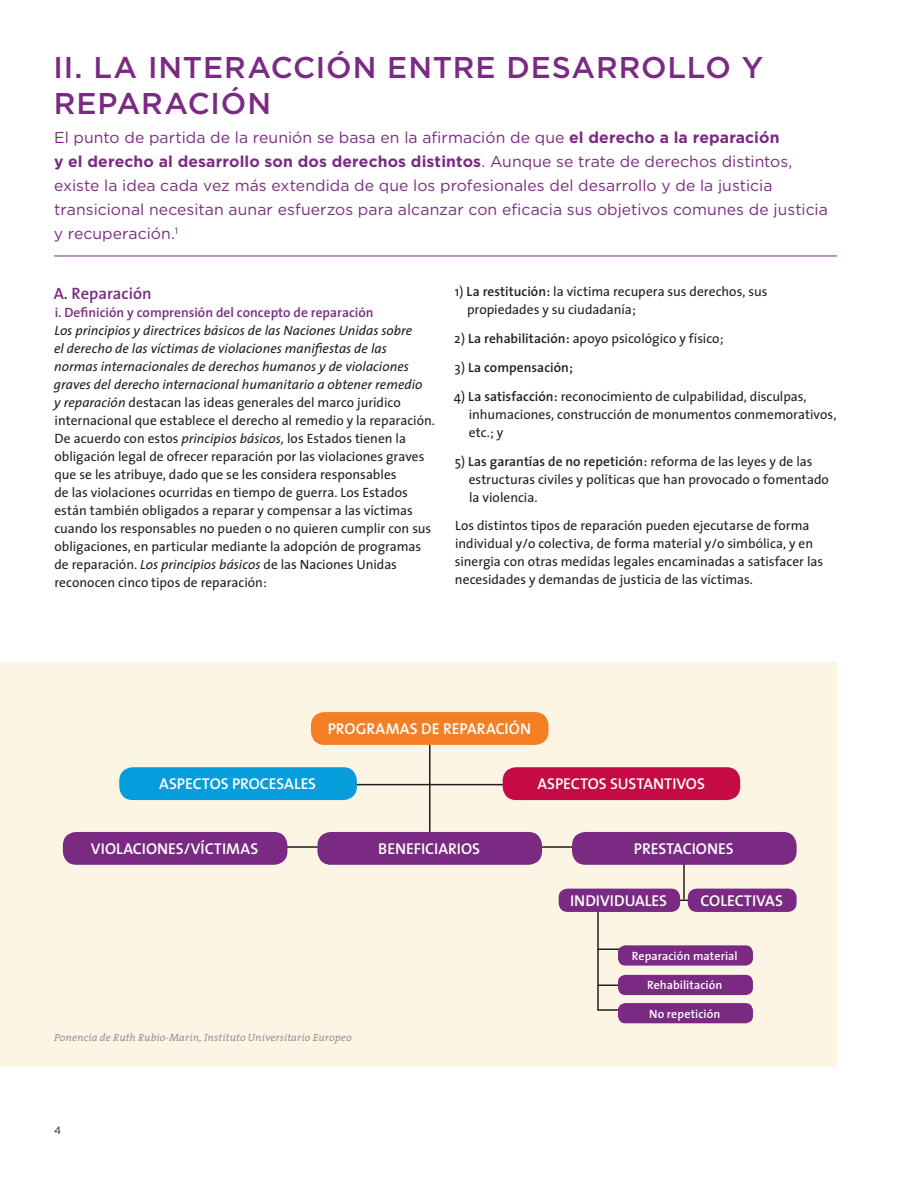
<style>
.page{position:relative;width:918px;height:1188px;background:#fff}
.page>*{position:absolute;margin:0;border:0;box-sizing:border-box;transform-origin:0 0}
.t1{font:500 30px "Gotham";letter-spacing:.03em;color:#7b2a83}
.t2{font:600 16.5px "The Sans";color:#7b2a83}
.t3{font:15.75px/24px "Gotham";letter-spacing:.005em;color:#7b2a83}
.t4{font:600 15.75px "The Sans";color:#fff}
.t5{font:13.5px/18px "The Sans";color:#231f20}
.t6{font:600 13.5px "The Sans";color:#7b2a83}
.t7{font:600 13.5px "The Sans";color:#231f20}
.t8{font:600 12px "The Sans";letter-spacing:.005em;color:#fff}
.t9{font:italic 10.5px "The Serif";letter-spacing:.005em;color:#939598}
.t10{font:10.5px "Gotham";color:#231f20}
.s1{font-weight:700}
.s2{font-style:italic}
.s3{font-weight:600}
.s4{font-weight:400}
</style>
<div class="page">
<hr style="left:54px;top:256px;width:783px;height:1px;background:#7b2a83">
<div style="left:0;top:662px;width:837px;height:405px;background:#fcf5e4"></div>
<hr style="left:429px;top:738px;width:1px;height:104px;background:#231f20">
<hr style="left:325px;top:784px;width:210px;height:1px;background:#231f20">
<hr style="left:259px;top:846px;width:342px;height:2px;background:#231f20">
<div style="left:311px;top:712px;width:238px;height:33px;background:#f48026;border-radius:13px"></div>
<div style="left:119px;top:767px;width:238px;height:33px;background:#069ddc;border-radius:13px"></div>
<div style="left:503px;top:767px;width:237px;height:33px;background:#c60a45;border-radius:13px"></div>
<svg style="left:597px;top:912px;width:35px;height:99px"></svg>
<hr style="left:598px;top:985px;width:40px;height:1px;background:#231f20">
<hr style="left:664px;top:900px;width:40px;height:1px;background:#231f20">
<hr style="left:598px;top:948px;width:40px;height:2px;background:#231f20">
<div style="left:559px;top:889px;width:121px;height:23px;background:#7b2a83;border-radius:9px"></div>
<div style="left:688px;top:889px;width:109px;height:23px;background:#7b2a83;border-radius:9px"></div>
<div style="left:618px;top:945px;width:135px;height:21px;background:#7b2a83;border-radius:8px"></div>
<div style="left:618px;top:975px;width:135px;height:20px;background:#7b2a83;border-radius:8px"></div>
<div style="left:618px;top:1003px;width:135px;height:20px;background:#7b2a83;border-radius:8px"></div>
<hr style="left:683px;top:857px;width:2px;height:43px;background:#231f20">
<div style="left:63px;top:832px;width:224px;height:33px;background:#7b2a83;border-radius:13px"></div>
<div style="left:317px;top:832px;width:225px;height:33px;background:#7b2a83;border-radius:13px"></div>
<div style="left:572px;top:832px;width:225px;height:33px;background:#7b2a83;border-radius:13px"></div>
<h1 class="t1" style="left:53px;top:48px;width:170px">II. LA INTERACCI</h1>
<h1 class="t1" style="left:326px;top:48px;width:204px">ÓNENTRE DESARROLLO</h1>
<h1 class="t1" style="left:742px;top:48px;width:23px">Y</h1>
<h1 class="t1" style="left:54px;top:84px;width:84px">RE PARACI</h1>
<h1 class="t1" style="left:221px;top:84px;width:46px">ÓN</h1>
<p class="t3" style="left:54px;top:125px;width:776px">El punto de partida de la reunión se basa en la afirmación de que <span class="s1">el derecho a la reparación<br>y el derecho al desarrollo son dos derechos distintos</span>. Aunque se trate de derechos distintos, existe la idea cada vez más extendida de que los profesionales del desarrollo y de la justicia transicional necesitan aunar esfuerzos para alcanzar con eficacia sus objetivos comunes de justicia y recuperación.<sup>1</sup></p>
<p class="t2" style="left:54px;top:279px;width:99px">A. Reparación</p>
<p class="t6" style="left:55px;top:302px;width:320px">i. Definición y comprensión del concepto de reparación</p>
<p class="t5" style="left:54px;top:321px;width:383px"><span class="s2">Los principios y directrices básicos de las Naciones Unidas sobre<br>el derecho de las víctimas de violaciones manifiestas de las<br>normas internacionales de derechos humanos y de violaciones graves del derecho internacional humanitario a obtener remedio<br>y reparación</span> destacan las ideas generales del marco jurídico internacional que establece el derecho al remedio y la reparación.<br>De acuerdo con estos <span class="s2">principios básicos,</span> los Estados tienen la obligación legal de ofrecer reparación por las violaciones graves que se les atribuye, dado que se les considera responsables<br>de las violaciones ocurridas en tiempo de guerra. Los Estados están también obligados a reparar y compensar a las víctimas cuando los responsables no pueden o no quieren cumplir con sus obligaciones, en particular mediante la adopción de programas de reparación. <span class="s2">Los principios básicos</span> de las Naciones Unidas reconocen cinco tipos de reparación:</p>
<p class="t5" style="left:467px;top:283px;width:302px;text-indent:-12px">1) <span class="s3">La restitución:</span> la víctima recupera sus derechos, sus propiedades y su ciudadanía;</p>
<p class="t5" style="left:454px;top:329px;width:271px">2) <span class="s3">La rehabilitación:</span> apoyo psicológico y físico;</p>
<p class="t7" style="left:454px;top:356px;width:120px"><span class="s4">3)</span> La compensación;</p>
<p class="t5" style="left:469px;top:387px;width:369px;text-indent:-15px">4) <span class="s3">La satisfacción:</span> reconocimiento de culpabilidad, disculpas, inhumaciones, construcción de monumentos conmemorativos, etc.; y</p>
<p class="t5" style="left:469px;top:452px;width:362px;text-indent:-14px">5) <span class="s3">Las garantías de no repetición:</span> reforma de las leyes y de las estructuras civiles y políticas que han provocado o fomentado la violencia.</p>
<p class="t5" style="left:455px;top:516px;width:370px">Los distintos tipos de reparación pueden ejecutarse de forma individual y/o colectiva, de forma material y/o simbólica, y en sinergia con otras medidas legales encaminadas a satisfacer las necesidades y demandas de justicia de las víctimas.</p>
<p class="t4" style="left:328px;top:716px;width:205px">PROGRAMAS DE REPARACIÓN</p>
<p class="t4" style="left:159px;top:771px;width:158px">ASPECTOS PROCESALES</p>
<p class="t4" style="left:537px;top:771px;width:169px">ASPECTOS SUSTANTIVOS</p>
<p class="t4" style="left:91px;top:836px;width:169px">VIOLACIONES/VÍCTIMAS</p>
<p class="t4" style="left:378px;top:836px;width:103px">BENEFICIARIOS</p>
<p class="t4" style="left:634px;top:836px;width:101px">PRESTACIONES</p>
<p class="t4" style="left:570px;top:888px;width:99px">INDIVIDUALES</p>
<p class="t4" style="left:701px;top:888px;width:84px">COLECTIVAS</p>
<p class="t9" style="left:54px;top:1029px;width:299px">Ponencia de Ruth Rubio-Marin, Instituto Universitario Europeo</p>
<p class="t10" style="left:54px;top:1124px;width:9px">4</p>
<p class="t8" style="left:632px;top:946px;width:107px">Reparación material</p>
<p class="t8" style="left:647px;top:975px;width:77px">Rehabilitación</p>
<p class="t8" style="left:649px;top:1004px;width:73px">No repetición</p>
</div>
